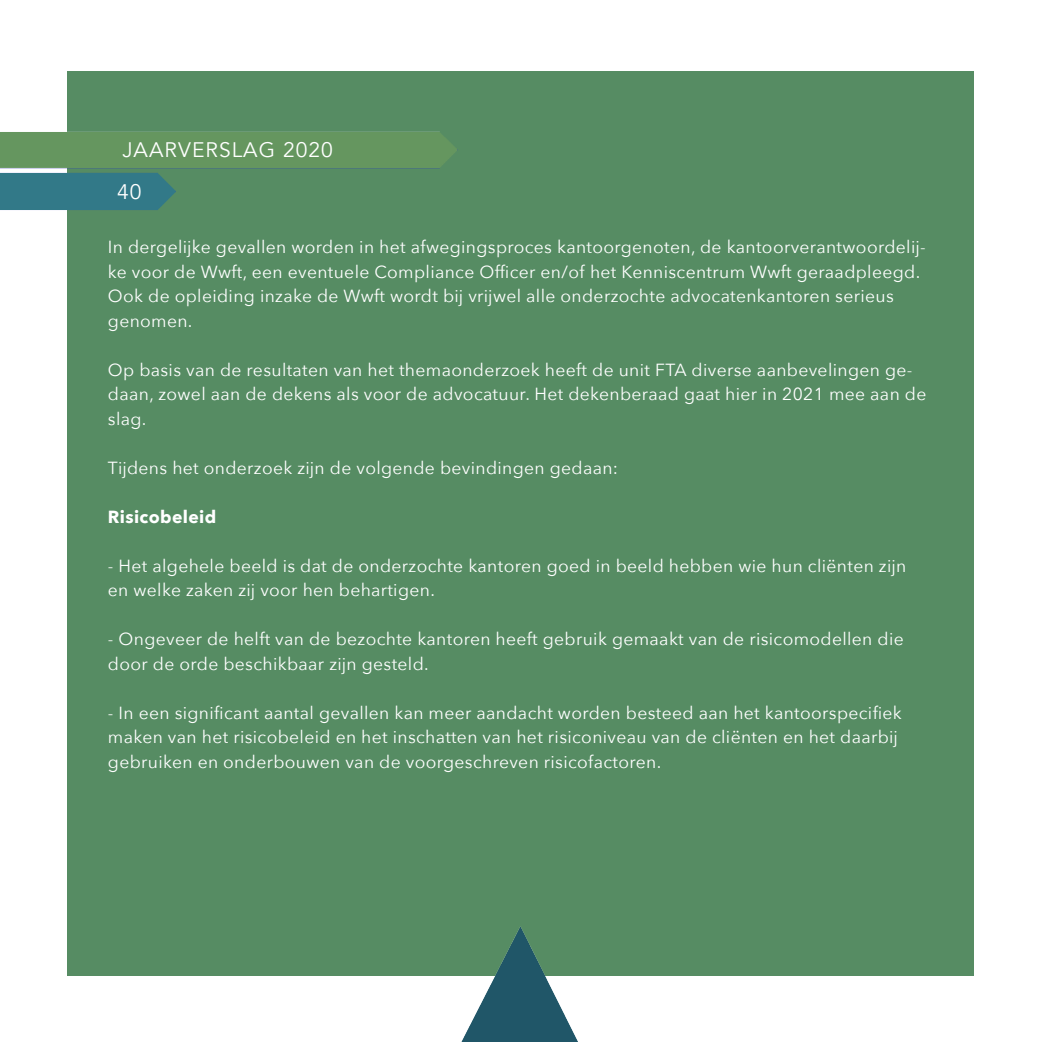
<style>
.page{position:relative;width:1042px;height:1042px;background:#fff}
.page>*{position:absolute;margin:0;border:0;box-sizing:border-box;transform-origin:0 0}
.t1{font:21px "Avenir";letter-spacing:.05em;color:#fff}
.t2{font:17.5px/24.5px "Avenir Next";letter-spacing:.02em;color:#fff}
.t3{font:700 17.5px "Avenir Next";letter-spacing:.02em;color:#fff}
</style>
<div class="page">
<div style="left:67px;top:71px;width:907px;height:904px;background:#568c63"></div>
<img style="left:0;top:131px;width:458px;height:79px">
<img style="left:444px;top:926px;width:151px;height:116px">
<p class="t1" style="left:122px;top:137px;width:212px">JAARVERSLAG 2020</p>
<p class="t1" style="left:117px;top:179px;width:26px">40</p>
<p class="t2" style="left:108px;top:234px;width:819px">In dergelijke gevallen worden in het afwegingsproces kantoorgenoten, de kantoorverantwoordelij&shy;ke voor de Wwft, een eventuele Compliance Officer en/of het Kenniscentrum Wwft geraadpleegd.</p>
<p class="t2" style="left:108px;top:283px;width:787px">Ook de opleiding inzake de Wwft wordt bij vrijwel alle onderzochte advocatenkantoren serieus genomen.</p>
<p class="t2" style="left:108px;top:356px;width:820px">Op basis van de resultaten van het themaonderzoek heeft de unit FTA diverse aanbevelingen ge&shy;daan, zowel aan de dekens als voor de advocatuur. Het dekenberaad gaat hier in 2021 mee aan de slag.</p>
<p class="t2" style="left:108px;top:454px;width:512px">Tijdens het onderzoek zijn de volgende bevindingen gedaan:</p>
<p class="t3" style="left:108px;top:501px;width:110px">Risicobeleid</p>
<p class="t2" style="left:108px;top:552px;width:800px">- Het algehele beeld is dat de onderzochte kantoren goed in beeld hebben wie hun cliënten zijn en welke zaken zij voor hen behartigen.</p>
<p class="t2" style="left:108px;top:626px;width:797px">- Ongeveer de helft van de bezochte kantoren heeft gebruik gemaakt van de risicomodellen die door de orde beschikbaar zijn gesteld.</p>
<p class="t2" style="left:108px;top:699px;width:795px">- In een significant aantal gevallen kan meer aandacht worden besteed aan het kantoorspecifiek maken van het risicobeleid en het inschatten van het risiconiveau van de cliënten en het daarbij gebruiken en onderbouwen van de voorgeschreven risicofactoren.</p>
</div>
